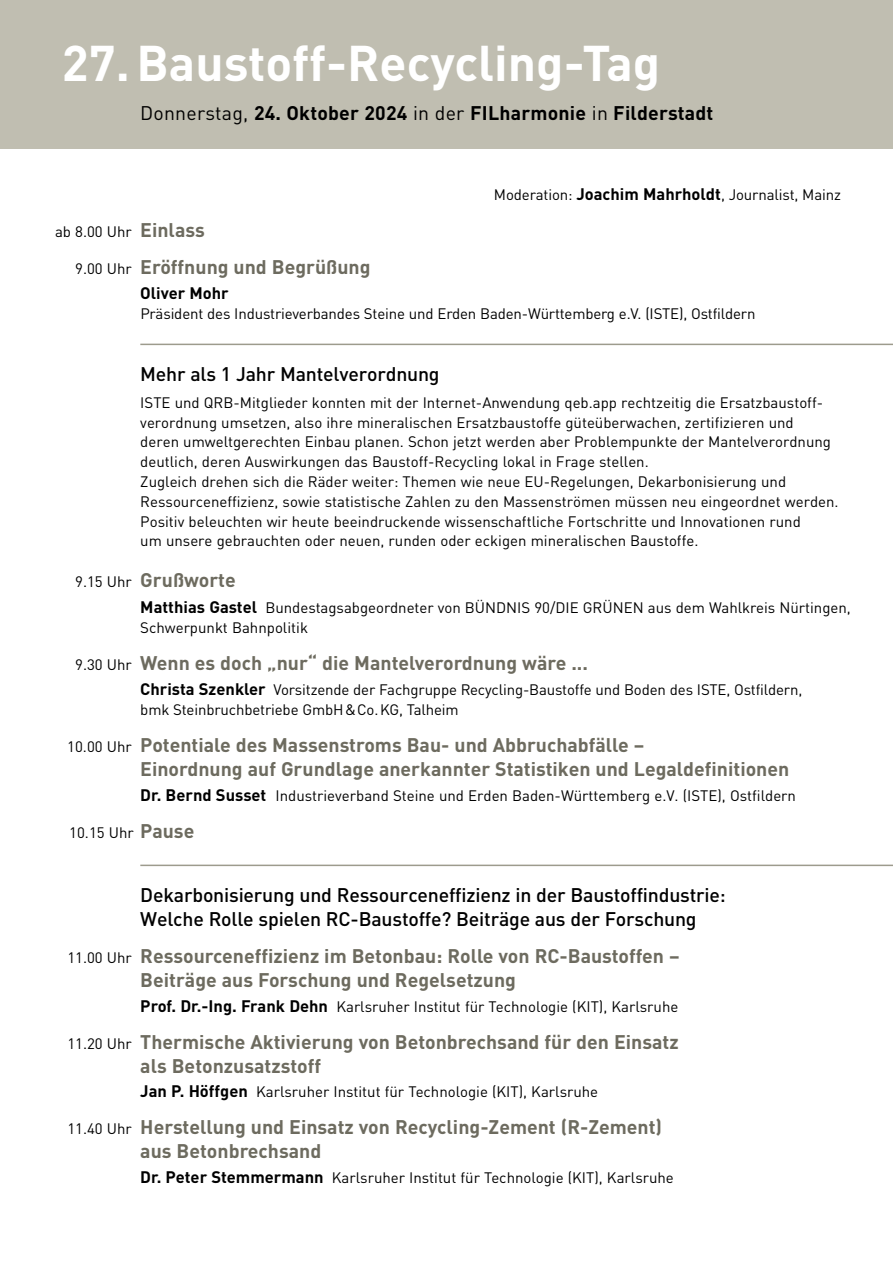
<style>
.page{position:relative;width:893px;height:1263px;background:#fff}
.page>*{position:absolute;margin:0;border:0;box-sizing:border-box;transform-origin:0 0}
.t1{font:700 49.5px "DIN";color:#fff}
.t2{font:700 19.5px/24px "DIN";color:#6d6b5f}
.t3{font:500 19.5px/24px "DIN";letter-spacing:-.01em;color:#000}
.t4{font:700 19.5px "DIN";letter-spacing:.01em;color:#000}
.t5{font:700 16.5px "DIN";color:#000}
.t6{font:15px/19.6px "DIN";color:#000}
.t7{font:15px/20.2px "DINOT";color:#000}
.s1{font-weight:400}
.s2{font-weight:700;font-size:16.5px}
.s3{font-family:"DIN";font-weight:700;font-size:19.5px;color:#6d6b5f}
.s4{font-family:"DINOT";font-weight:400;font-size:15px;color:#000}
.s5{font-family:"DIN";font-weight:700;font-size:16.5px}
</style>
<div class="page">
<div style="left:0;top:0;width:893px;height:148px;background:#c0beb1"></div>
<hr style="left:892px;top:1124px;width:1px;height:139px;background:#c0beb1">
<hr style="left:140px;top:344px;width:753px;height:1px;background:#9d9b8d">
<hr style="left:140px;top:865px;width:753px;height:1px;background:#9d9b8d">
<h1 class="t1" style="left:62px;top:31px;width:600px">27.Baustoff-Recycling-Tag</h1>
<h2 class="t4" style="left:140px;top:101px;width:575px"><span class="s1">Donnerstag,</span> 24. Oktober 2024 <span class="s1">in der</span> FILharmonie <span class="s1">in</span> Filderstadt</h2>
<p class="t6" style="left:494px;top:185px;width:348px">Moderation: <span class="s2">Joachim Mahrholdt</span>, Journalist, Mainz</p>
<p class="t7" style="left:55px;top:221px;width:151px">ab 8.00 Uhr <span class="s3">Einlass</span></p>
<h2 class="t2" style="left:75px;top:254px;width:297px"><span class="s4">9.00 Uhr</span> Eröffnung und Begrüßung</h2>
<p class="t5" style="left:140px;top:282px;width:90px">Oliver Mohr</p>
<p class="t7" style="left:140px;top:302px;width:617px">Präsident des Industrieverbandes Steine und Erden Baden-Württemberg e.V. (ISTE), Ostfildern</p>
<h2 class="t3" style="left:140px;top:362px;width:301px">Mehr als 1 Jahr Mantelverordnung</h2>
<p class="t6" style="left:140px;top:393px;width:700px">ISTE und QRB-Mitglieder konnten mit der Internet-Anwendung qeb.app rechtzeitig die Ersatzbaustoff&shy;verordnung umsetzen, also ihre mineralischen Ersatzbaustoffe güteüberwachen, zertifizieren und<br>deren umweltgerechten Einbau planen. Schon jetzt werden aber Problempunkte der Mantelverordnung deutlich, deren Auswirkungen das Baustoff-Recycling lokal in Frage stellen.<br>Zugleich drehen sich die Räder weiter: Themen wie neue EU-Regelungen, Dekarbonisierung und Ressourceneffizienz, sowie statistische Zahlen zu den Massenströmen müssen neu eingeordnet werden.<br>Positiv beleuchten wir heute beeindruckende wissenschaftliche Fortschritte und Innovationen rund<br>um unsere gebrauchten oder neuen, runden oder eckigen mineralischen Baustoffe.</p>
<h2 class="t2" style="left:75px;top:567px;width:162px"><span class="s4">9.15 Uhr</span> Grußworte</h2>
<p class="t7" style="left:140px;top:596px;width:712px"><span class="s5">Matthias Gastel</span> Bundestagsabgeordneter von BÜNDNIS 90/DIE GRÜNEN aus dem Wahlkreis Nürtingen,<br>Schwerpunkt Bahnpolitik</p>
<h2 class="t2" style="left:75px;top:650px;width:514px"><span class="s4">9.30 Uhr</span> Wenn es doch „nur“ die Mantelverordnung wäre ...</h2>
<p class="t7" style="left:140px;top:678px;width:663px"><span class="s5">Christa Szenkler</span> Vorsitzende der Fachgruppe Recycling-Baustoffe und Boden des ISTE, Ostfildern, bmk Steinbruchbetriebe GmbH&amp;Co.KG, Talheim</p>
<h2 class="t2" style="left:140px;top:732px;width:650px;text-indent:-73px"><span class="s4">10.00 Uhr</span> Potentiale des Massenstroms Bau- und Abbruchabfälle –<br>Einordnung auf Grundlage anerkannter Statistiken und Legaldefinitionen</h2>
<p class="t6" style="left:140px;top:785px;width:657px"><span class="s2">Dr. Bernd Susset</span> Industrieverband Steine und Erden Baden-Württemberg e.V. (ISTE), Ostfildern</p>
<p class="t7" style="left:69px;top:821px;width:127px">10.15 Uhr <span class="s3">Pause</span></p>
<h2 class="t3" style="left:140px;top:882px;width:587px">Dekarbonisierung und Ressourceneffizienz in der Baustoffindustrie:<br>Welche Rolle spielen RC-Baustoffe? Beiträge aus der Forschung</h2>
<h2 class="t2" style="left:140px;top:943px;width:541px;text-indent:-73px"><span class="s4">11.00 Uhr</span> Ressourceneffizienz im Betonbau: Rolle von RC-Baustoffen –<br>Beiträge aus Forschung und Regelsetzung</h2>
<p class="t7" style="left:140px;top:995px;width:540px"><span class="s5">Prof. Dr.-Ing. Frank Dehn</span> Karlsruher Institut für Technologie (KIT), Karlsruhe</p>
<h2 class="t2" style="left:140px;top:1029px;width:540px;text-indent:-73px"><span class="s4">11.20 Uhr</span> Thermische Aktivierung von Betonbrechsand für den Einsatz als Betonzusatzstoff</h2>
<p class="t7" style="left:140px;top:1080px;width:459px"><span class="s5">Jan P. Höffgen</span> Karlsruher Institut für Technologie (KIT), Karlsruhe</p>
<h2 class="t2" style="left:140px;top:1114px;width:523px;text-indent:-73px"><span class="s4">11.40 Uhr</span> Herstellung und Einsatz von Recycling-Zement (R-Zement) aus Betonbrechsand</h2>
<p class="t7" style="left:140px;top:1166px;width:535px"><span class="s5">Dr. Peter Stemmermann</span> Karlsruher Institut für Technologie (KIT), Karlsruhe</p>
</div>
